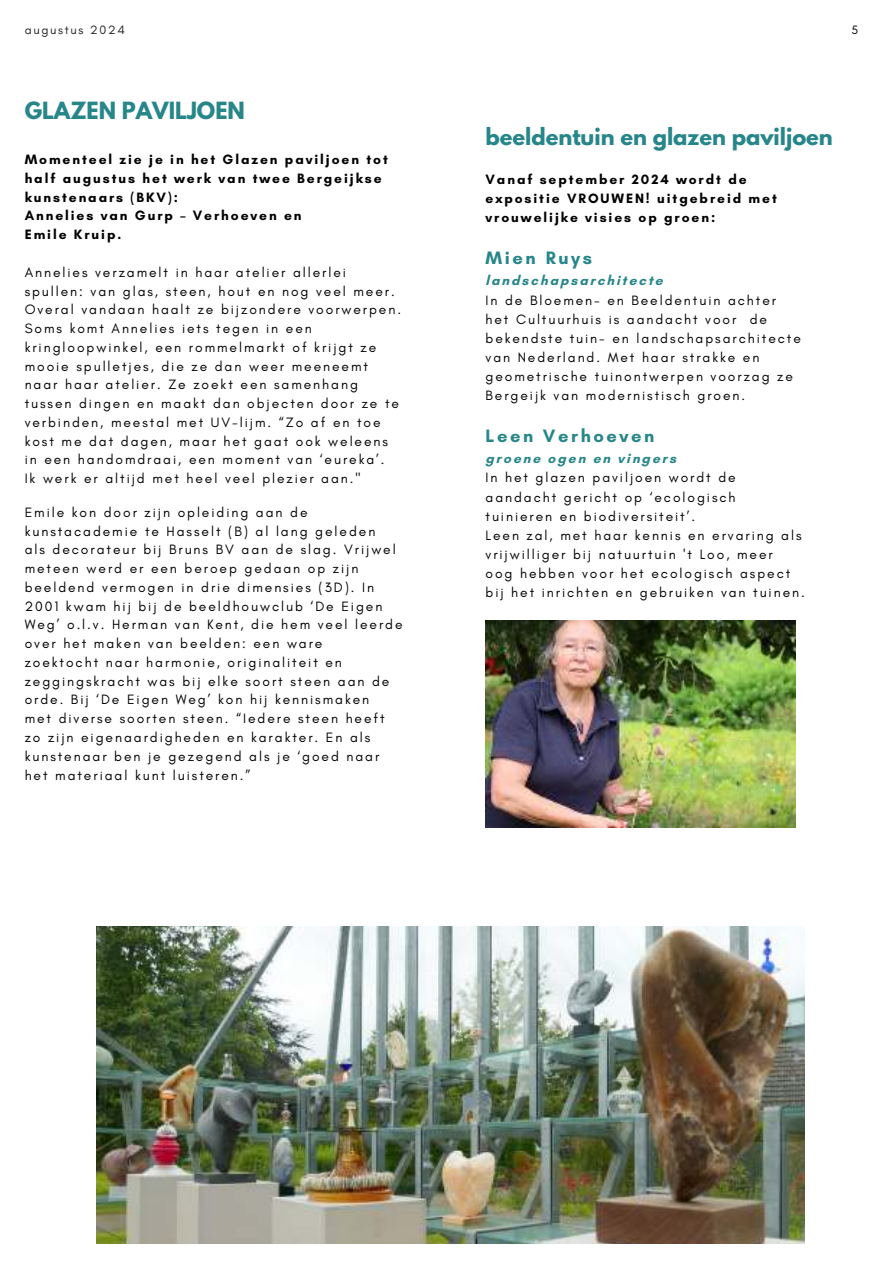
<style>
.page{position:relative;width:894px;height:1264px;background:#fff}
.page>*{position:absolute;margin:0;border:0;box-sizing:border-box;transform-origin:0 0}
.t1{font:700 21px "League Spartan";color:#278689}
.t2{font:700 18.3px "Glacial Indifference";letter-spacing:.14em;color:#278689}
.t3{font:13.8px/18.8px "Glacial Indifference";letter-spacing:.14em;color:#000}
.t4{font:700 13.8px/18.8px "Glacial Indifference";letter-spacing:.14em;color:#000}
.t5{font:700 13.8px "Glacial Indifference";letter-spacing:.14em;color:#278689}
.t6{font:12.3px "Glacial Indifference";letter-spacing:.14em;color:#222}
.t7{font:12.3px "Glacial Indifference";color:#000}
</style>
<div class="page">
<img style="left:96px;top:926px;width:708px;height:317px">
<img style="left:485px;top:620px;width:310px;height:207px">
<p class="t6" style="left:25px;top:23px;width:102px">augustus 2024</p>
<p class="t7" style="left:851px;top:23px;width:8px">5</p>
<h1 class="t1" style="left:25px;top:94px;width:222px">GLAZEN PAVILJOEN</h1>
<p class="t4" style="left:25px;top:150px;width:364px">Momenteel zie je in het Glazen paviljoen tot half augustus het werk van twee Bergeijkse kunstenaars (BKV):<br>Annelies van Gurp – Verhoeven en<br>Emile Kruip.</p>
<p class="t3" style="left:25px;top:263px;width:378px">Annelies verzamelt in haar atelier allerlei spullen: van glas, steen, hout en nog veel meer.<br>Overal vandaan haalt ze bijzondere voorwerpen.<br>Soms komt Annelies iets tegen in een kringloopwinkel, een rommelmarkt of krijgt ze mooie spulletjes, die ze dan weer meeneemt naar haar atelier. Ze zoekt een samenhang tussen dingen en maakt dan objecten door ze te verbinden, meestal met UV-lijm. “Zo af en toe kost me dat dagen, maar het gaat ook weleens in een handomdraai, een moment van ‘eureka’.<br>Ik werk er altijd met heel veel plezier aan."</p>
<p class="t3" style="left:25px;top:503px;width:379px">Emile kon door zijn opleiding aan de kunstacademie te Hasselt (B) al lang geleden<br>als decorateur bij Bruns BV aan de slag. Vrijwel meteen werd er een beroep gedaan op zijn beeldend vermogen in drie dimensies (3D). In 2001 kwam hij bij de beeldhouwclub ‘De Eigen Weg’ o.l.v. Herman van Kent, die hem veel leerde over het maken van beelden: een ware<br>zoektocht naar harmonie, originaliteit en zeggingskracht was bij elke soort steen aan de orde. Bij ‘De Eigen Weg’ kon hij kennismaken<br>met diverse soorten steen. “Iedere steen heeft zo zijn eigenaardigheden en karakter. En als kunstenaar ben je gezegend als je ‘goed naar het materiaal kunt luisteren.”</p>
<h1 class="t1" style="left:485px;top:120px;width:349px">beeldentuin en glazen paviljoen</h1>
<p class="t4" style="left:485px;top:170px;width:293px;line-height:19.2px">Vanaf september 2024 wordt de expositie VROUWEN! uitgebreid met vrouwelijke visies op groen:</p>
<h2 class="t2" style="left:485px;top:246px;width:108px">Mien Ruys</h2>
<p class="t5" style="left:485px;top:272px;width:179px">landschapsarchitecte</p>
<p class="t3" style="left:485px;top:290px;width:317px;line-height:19.2px">In de Bloemen- en Beeldentuin achter het Cultuurhuis is aandacht voor de bekendste tuin- en landschapsarchitecte van Nederland. Met haar strakke en geometrische tuinontwerpen voorzag ze Bergeijk van modernistisch groen.</p>
<h2 class="t2" style="left:485px;top:424px;width:170px">Leen Verhoeven</h2>
<p class="t5" style="left:485px;top:450px;width:192px">groene ogen en vingers</p>
<p class="t3" style="left:485px;top:468px;width:320px;line-height:19.2px">In het glazen paviljoen wordt de aandacht gericht op ‘ecologisch tuinieren en biodiversiteit’.<br>Leen zal, met haar kennis en ervaring als vrijwilliger bij natuurtuin 't Loo, meer<br>oog hebben voor het ecologisch aspect bij het inrichten en gebruiken van tuinen.</p>
</div>
